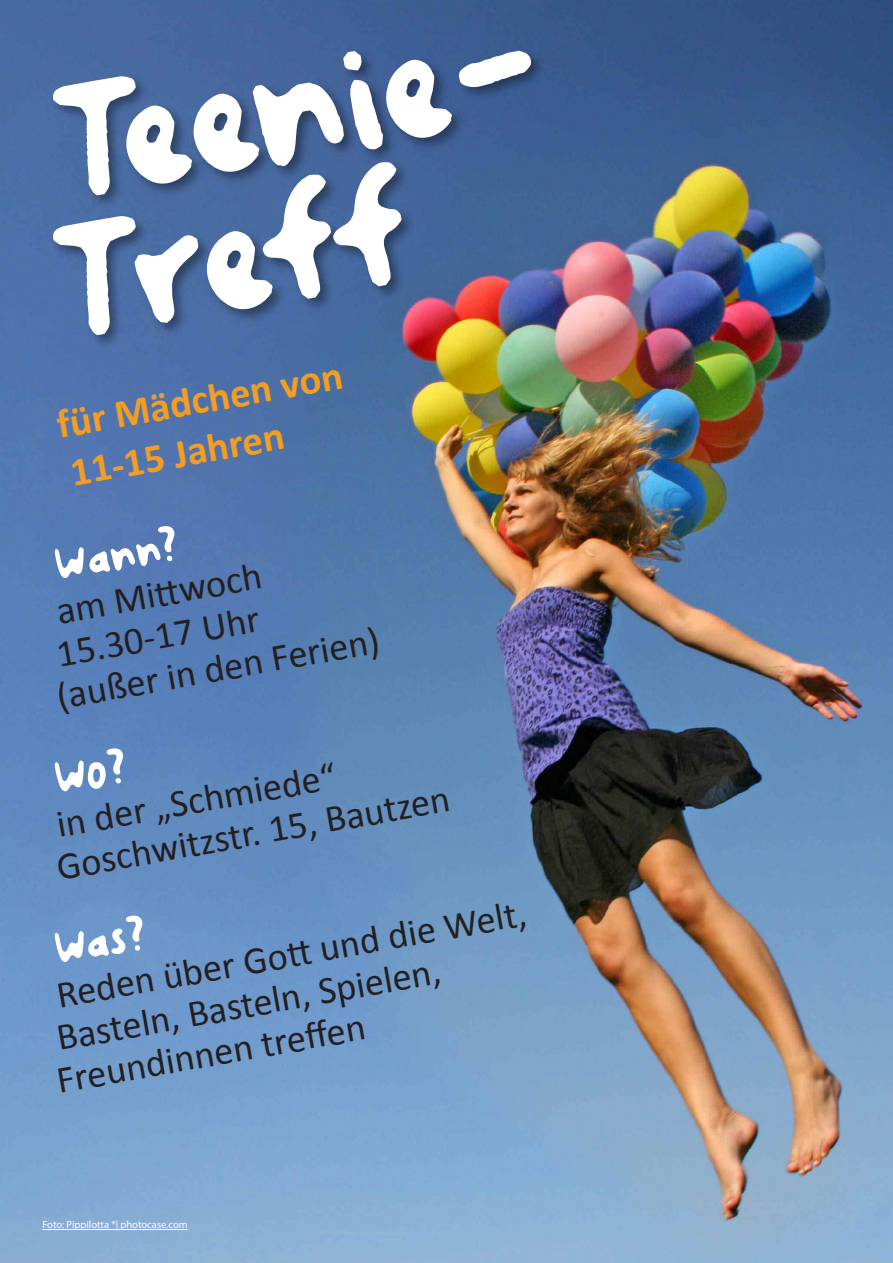
<style>
.page{position:relative;width:893px;height:1263px;background:#fff}
.page>*{position:absolute;margin:0;border:0;box-sizing:border-box;transform-origin:0 0}
.t1{font:183.6px/137.7px "Swiftone";color:#fff}
.t2{font:49.5px "Swiftone";color:#fff}
.t3{font:700 40.8px/49.3px "Calibri";color:#f29e23}
.t4{font:38.4px/42px "Calibri";color:#231f20}
.t5{font:10.5px "Myriad Pro";color:#fff}
</style>
<div class="page">
<img style="left:0;top:0;width:893px;height:1263px">
<hr style="left:43px;top:1229px;width:145px;height:1px;background:#fff">
<img style="left:0;top:0;width:678px;height:455px">
<div style="left:54px;top:747px;width:74px;height:46px;background:#5d86c0"></div>
<h1 class="t1" style="left:31px;top:86px;width:515px;rotate:-10deg">Teenie-<br>Treff</h1>
<p class="t3" style="left:53px;top:404px;width:291px;rotate:-10deg">für Mädchen von<br>11-15 Jahren</p>
<p class="t2" style="left:54px;top:544px;width:126px;rotate:-10deg">Wann?</p>
<p class="t4" style="left:39px;top:596px;width:329px;text-indent:15px;rotate:-10deg">am Mitt woch<br>15.30-17 Uhr<br>(außer in den Ferien)</p>
<p class="t4" style="left:47px;top:808px;width:400px;rotate:-10deg">in der „Schmiede“<br>Goschwitzstr. 15, Bautzen</p>
<p class="t2" style="left:54px;top:928px;width:93px;rotate:-10deg">Was?</p>
<p class="t4" style="left:39px;top:980px;width:492px;text-indent:15px;rotate:-10deg">Reden über Gott und die Welt,<br>Basteln, Basteln, Spielen,<br>Freundinnen treffen</p>
<p class="t5" style="left:43px;top:1221px;width:147px">Foto: Pippilotta *| photocase.com</p>
</div>
